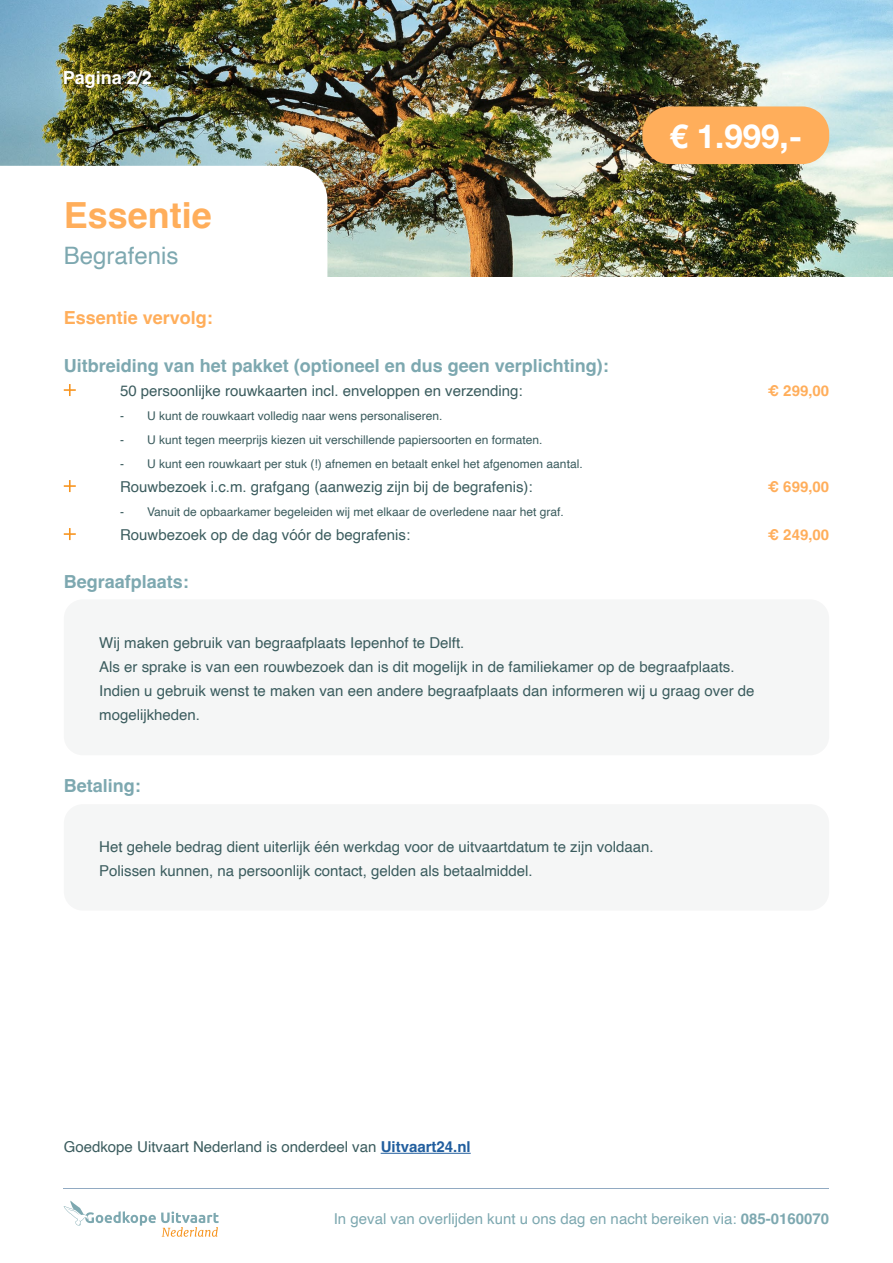
<style>
.page{position:relative;width:893px;height:1263px;background:#fff}
.page>*{position:absolute;margin:0;border:0;box-sizing:border-box;transform-origin:0 0}
.t1{font:700 36px "Helvetica";color:#ffae5b}
.t2{font:700 33px "Helvetica Neue";color:#fff}
.t3{font:24px "Helvetica";color:#7da8b0}
.t4{font:700 18px "Helvetica";color:#7da8b0}
.t5{font:700 18px "Helvetica";color:#ffae5b}
.t6{font:700 18px "Helvetica";color:#fff}
.t7{font:15px/24px "Helvetica";color:#3b5c5e}
.t8{font:15px "Helvetica";color:#7da8b0}
.t9{font:700 15px "Helvetica";color:#ffae5b}
.t10{font:12px "Helvetica";color:#3b5c5e}
.s1{font-weight:700;color:#215e9e}
.s2{font-weight:700}
</style>
<div class="page">
<div style="left:64px;top:599px;width:765px;height:156px;background:#f5f6f6;border-radius:19px"></div>
<div style="left:64px;top:804px;width:765px;height:107px;background:#f5f6f6;border-radius:19px"></div>
<img style="left:0;top:0;width:893px;height:276px">
<hr style="left:381px;top:1153px;width:90px;height:1px;background:#215e9e">
<svg style="left:0;top:166px;width:327px;height:110px"></svg>
<hr style="left:64px;top:1188px;width:765px;height:1px;background:#91aac2">
<svg style="left:64px;top:1200px;width:155px;height:37px"></svg>
<div style="left:642px;top:106px;width:187px;height:58px;background:#ffae5b;border-radius:27px"></div>
<svg style="left:64px;top:528px;width:12px;height:12px"></svg>
<svg style="left:64px;top:480px;width:12px;height:12px"></svg>
<svg style="left:64px;top:384px;width:12px;height:12px"></svg>
<p class="t6" style="left:63px;top:67px;width:91px">Pagina 2/2</p>
<h1 class="t1" style="left:64px;top:193px;width:150px">Essentie</h1>
<h3 class="t3" style="left:64px;top:237px;width:116px">Begrafenis</h3>
<p class="t5" style="left:64px;top:307px;width:151px">Essentie vervolg:</p>
<p class="t4" style="left:64px;top:355px;width:547px">Uitbreiding van het pakket (optioneel en dus geen verplichting):</p>
<p class="t7" style="left:120px;top:379px;width:404px">50 persoonlijke rouwkaarten incl. enveloppen en verzending:</p>
<p class="t10" style="left:120px;top:407px;width:324px">- U kunt de rouwkaart volledig naar wens personaliseren.</p>
<p class="t10" style="left:120px;top:431px;width:424px">- U kunt tegen meerprijs kiezen uit verschillende papiersoorten en formaten.</p>
<p class="t10" style="left:120px;top:455px;width:464px">- U kunt een rouwkaart per stuk (!) afnemen en betaalt enkel het afgenomen aantal.</p>
<p class="t7" style="left:120px;top:475px;width:414px">Rouwbezoek i.c.m. grafgang (aanwezig zijn bij de begrafenis):</p>
<p class="t10" style="left:120px;top:503px;width:445px">- Vanuit de opbaarkamer begeleiden wij met elkaar de overledene naar het graf.</p>
<p class="t7" style="left:120px;top:523px;width:292px">Rouwbezoek op de dag vóór de begrafenis:</p>
<p class="t4" style="left:64px;top:571px;width:127px">Begraafplaats:</p>
<h2 class="t2" style="left:669px;top:110px;width:134px">€ 1.999,-</h2>
<p class="t9" style="left:768px;top:382px;width:63px">€ 299,00</p>
<p class="t9" style="left:768px;top:478px;width:63px">€ 699,00</p>
<p class="t9" style="left:768px;top:526px;width:63px">€ 249,00</p>
<p class="t7" style="left:99px;top:631px;width:657px">Wij maken gebruik van begraafplaats Iepenhof te Delft.<br>Als er sprake is van een rouwbezoek dan is dit mogelijk in de familiekamer op de begraafplaats.<br>Indien u gebruik wenst te maken van een andere begraafplaats dan informeren wij u graag over de mogelijkheden.</p>
<p class="t4" style="left:64px;top:775px;width:79px">Betaling:</p>
<p class="t7" style="left:99px;top:835px;width:556px">Het gehele bedrag dient uiterlijk één werkdag voor de uitvaartdatum te zijn voldaan.<br>Polissen kunnen, na persoonlijk contact, gelden als betaalmiddel.</p>
<p class="t7" style="left:64px;top:1135px;width:408px">Goedkope Uitvaart Nederland is onderdeel van <span class="s1">Uitvaart24.nl</span></p>
<p class="t8" style="left:334px;top:1207px;width:497px">In geval van overlijden kunt u ons dag en nacht bereiken via: <span class="s2">085-0160070</span></p>
</div>
